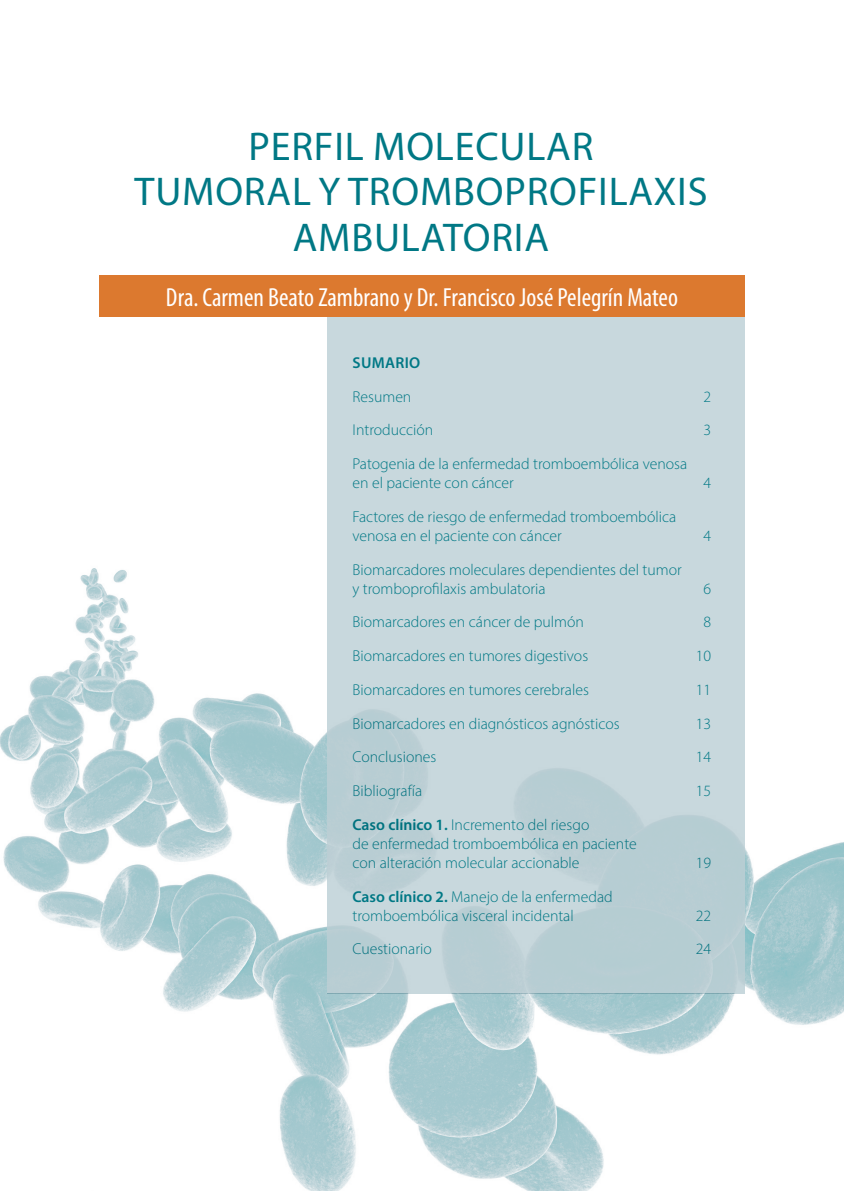
<style>
.page{position:relative;width:844px;height:1191px;background:#fff}
.page>*{position:absolute;margin:0;border:0;box-sizing:border-box;transform-origin:0 0}
.t1{font:40.25px/45.5px "Myriad Pro";letter-spacing:.02em;color:#007885;text-align:center}
.t2{font:condensed 26.25px "Myriad Pro";color:#fff}
.t3{font:300 15.75px/18.9px "Myriad Pro";color:#007885}
.t4{font:600 15.75px "Myriad Pro";letter-spacing:.02em;color:#007885}
.s1{font-weight:600}
</style>
<div class="page">
<img style="left:0;top:552px;width:843px;height:639px">
<div style="left:99px;top:275px;width:645px;height:42px;background:#dc792f"></div>
<div style="left:327px;top:317px;width:417px;height:676px;background:linear-gradient(to bottom,#ccdbdf,#bdd1d6)"></div>
<h1 class="t1" style="left:134px;top:123px;width:574px">PERFIL MOLECULAR<br>TUMORAL Y TROMBOPROFILAXIS<br>AMBULATORIA</h1>
<h2 class="t2" style="left:166px;top:281px;width:513px">Dra. Carmen Beato Zambrano y Dr. Francisco José Pelegrín Mateo</h2>
<p class="t4" style="left:352px;top:352px;width:69px">SUMARIO</p>
<p class="t3" style="left:352px;top:387px;width:60px">Resumen</p>
<p class="t3" style="left:703px;top:387px;width:9px">2</p>
<p class="t3" style="left:352px;top:420px;width:82px">Introducción</p>
<p class="t3" style="left:703px;top:420px;width:9px">3</p>
<p class="t3" style="left:352px;top:454px;width:336px">Patogenia de la enfermedad tromboembólica venosa en el paciente con cáncer</p>
<p class="t3" style="left:703px;top:473px;width:9px">4</p>
<p class="t3" style="left:352px;top:507px;width:325px">Factores de riesgo de enfermedad tromboembólica venosa en el paciente con cáncer</p>
<p class="t3" style="left:352px;top:560px;width:331px">Biomarcadores moleculares dependientes del tumor y tromboprofilaxis ambulatoria</p>
<p class="t3" style="left:703px;top:526px;width:9px">4</p>
<p class="t3" style="left:703px;top:578px;width:9px">6</p>
<p class="t3" style="left:352px;top:612px;width:233px">Biomarcadores en cáncer de pulmón</p>
<p class="t3" style="left:703px;top:612px;width:9px">8</p>
<p class="t3" style="left:352px;top:646px;width:237px">Biomarcadores en tumores digestivos</p>
<p class="t3" style="left:695px;top:646px;width:17px">10</p>
<p class="t3" style="left:352px;top:680px;width:238px">Biomarcadores en tumores cerebrales</p>
<p class="t3" style="left:695px;top:680px;width:17px">11</p>
<p class="t3" style="left:352px;top:714px;width:268px">Biomarcadores en diagnósticos agnósticos</p>
<p class="t3" style="left:695px;top:714px;width:17px">13</p>
<p class="t3" style="left:352px;top:747px;width:85px">Conclusiones</p>
<p class="t3" style="left:695px;top:747px;width:17px">14</p>
<p class="t3" style="left:352px;top:781px;width:71px">Bibliografía</p>
<p class="t3" style="left:695px;top:781px;width:17px">15</p>
<p class="t3" style="left:352px;top:815px;width:286px"><span class="s1">Caso clínico 1.</span> Incremento del riesgo<br>de enfermedad tromboembólica en paciente con alteración molecular accionable</p>
<p class="t3" style="left:695px;top:853px;width:17px">19</p>
<p class="t3" style="left:352px;top:887px;width:262px"><span class="s1">Caso clínico 2.</span> Manejo de la enfermedad tromboembólica visceral incidental</p>
<p class="t3" style="left:695px;top:905px;width:17px">22</p>
<p class="t3" style="left:352px;top:939px;width:81px">Cuestionario</p>
<p class="t3" style="left:695px;top:939px;width:17px">24</p>
</div>
